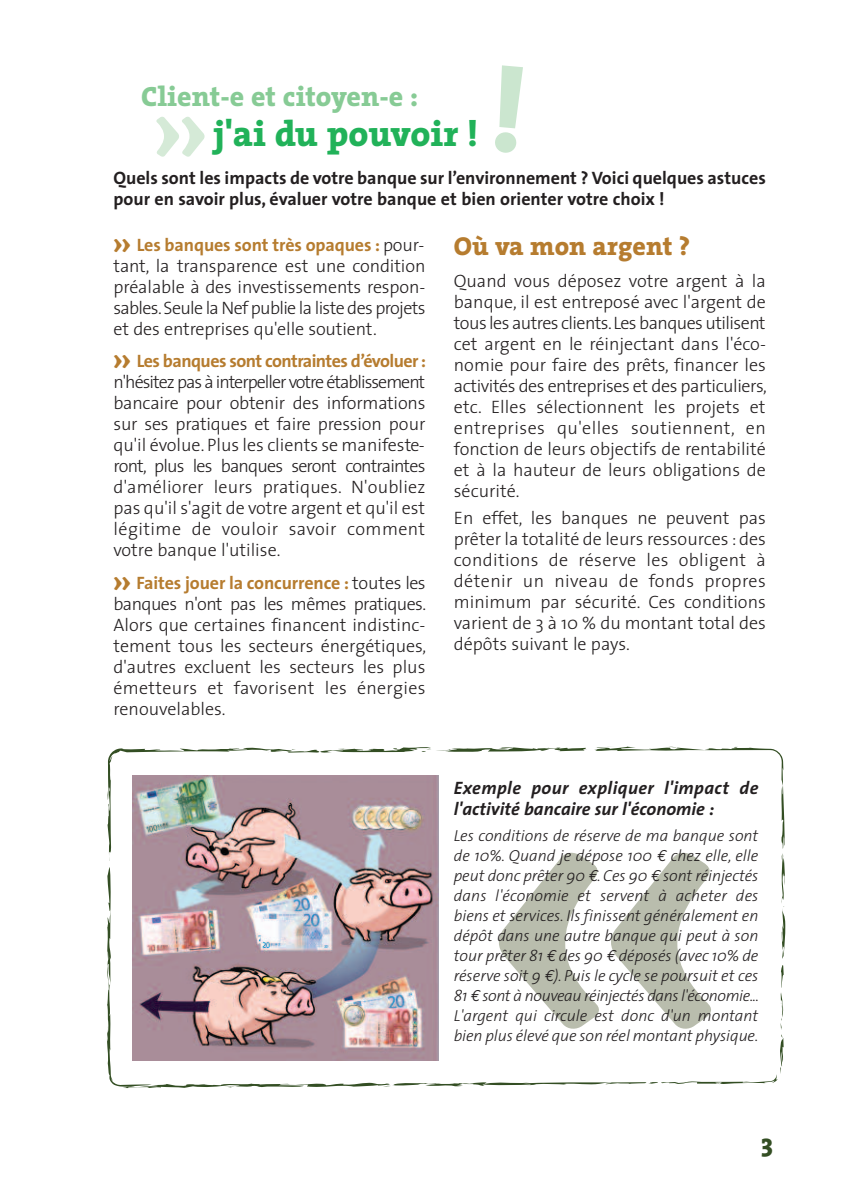
<style>
.page{position:relative;width:851px;height:1191px;background:#fff}
.page>*{position:absolute;margin:0;border:0;box-sizing:border-box;transform-origin:0 0}
.t1{font:700 320px "Amoebia";color:#b9bdad}
.t2{font:700 72.6px "Amoebia";color:#d5ead7}
.t3{font:800 36px "The Serif";color:#21b259}
.t4{font:800 28px "The Serif";color:#87cb95}
.t5{font:800 26px "The Serif";color:#b67c2f}
.t6{font:800 26px "The Serif";color:#334e23}
.t7{font:300 18px/21px "The Sans";color:#231f20;text-align:justify}
.t8{font:700 18px/21px "The Sans";color:#231f20}
.t9{font:italic 700 18px/21px "The Sans";letter-spacing:.01em;color:#231f20}
.t10{font:italic 300 16px/20px "The Sans";letter-spacing:-.005em;color:#231f20;text-align:justify}
.s1{font-family:"Amoebia";font-weight:700;font-size:24px;color:#b67c2f}
.s2{font-weight:700;color:#b67c2f}
.s3{font-family:"Euro Mono";font-weight:400}
</style>
<div class="page">
<svg style="left:107px;top:746px;width:678px;height:341px"></svg>
<img style="left:132px;top:776px;width:306px;height:284px">
<p class="t4" style="left:141px;top:87px;width:278px">Client-e et citoyen-e :</p>
<p class="t3" style="left:213px;top:122px;width:266px">j'ai du pouvoir !</p>
<p class="t2" style="left:154px;top:89px;width:54px">&gt;&gt;</p>
<p class="t8" style="left:113px;top:169px;width:653px">Quels sont les impacts de votre banque sur l’environnement ? Voici quelques astuces pour en savoir plus, évaluer votre banque et bien orienter votre choix !</p>
<p class="t7" style="left:113px;top:236px;width:313px"><span class="s1">&gt;&gt;</span> <span class="s2">Les banques sont très opaques :</span> pour&shy;tant, la transparence est une condition préalable à des investissements respon&shy;sables.Seule la Nef publie la liste des projets et des entreprises qu'elle soutient.</p>
<p class="t7" style="left:113px;top:352px;width:314px"><span class="s1">&gt;&gt;</span> <span class="s2">Les banques sont contraintes d’évoluer : </span>n'hésitez pas à interpeller votre établissement bancaire pour obtenir des informations sur ses pratiques et faire pression pour qu'il évolue. Plus les clients se manifeste&shy;ront, plus les banques seront contraintes d'améliorer leurs pratiques. N'oubliez pas qu'il s'agit de votre argent et qu'il est légitime de vouloir savoir comment votre banque l'utilise.</p>
<p class="t7" style="left:113px;top:574px;width:314px"><span class="s1">&gt;&gt;</span> <span class="s2">Faites jouer la concurrence :</span> toutes les banques n'ont pas les mêmes pratiques.<br>Alors que certaines financent indistinc&shy;tement tous les secteurs énergétiques, d'autres excluent les secteurs les plus émetteurs et favorisent les énergies renouvelables.</p>
<p class="t5" style="left:454px;top:237px;width:238px">Où va mon argent ?</p>
<p class="t7" style="left:454px;top:272px;width:314px">Quand vous déposez votre argent à la banque, il est entreposé avec l'argent de tous les autres clients.Les banques utilisent cet argent en le réinjectant dans l'éco&shy;nomie pour faire des prêts, financer les activités des entreprises et des particuliers, etc. Elles sélectionnent les projets et entreprises qu'elles soutiennent, en fonction de leurs objectifs de rentabilité et à la hauteur de leurs obligations de sécurité.</p>
<p class="t7" style="left:454px;top:509px;width:313px">En effet, les banques ne peuvent pas prêter la totalité de leurs ressources :des conditions de réserve les obligent à détenir un niveau de fonds propres minimum par sécurité. Ces conditions varient de 3 à 10 % du montant total des dépôts suivant le pays.</p>
<p class="t9" style="left:454px;top:779px;width:306px">Exemple pour expliquer l'impact de l'activité bancaire sur l'économie :</p>
<p class="t10" style="left:454px;top:826px;width:307px">Les conditions de réserve de ma banque sont de 10%. Quand je dépose 100 <span class="s3">€</span> chez elle, elle peut donc prêter 90 <span class="s3">€</span>. Ces 90 <span class="s3">€</span> sont réinjectés dans l'économie et servent à acheter des biens et services. Ils finissent généralement en dépôt dans une autre banque qui peut à son tour prêter 81 <span class="s3">€</span> des 90 <span class="s3">€</span> déposés (avec 10% de réserve soit 9 <span class="s3">€</span>). Puis le cycle se poursuit et ces 81 <span class="s3">€</span> sont à nouveau réinjectés dans l'économie...<br>L'argent qui circule est donc d'un montant bien plus élevé que son réel montant physique.</p>
<p class="t1" style="left:721px;top:1152px;width:231px;rotate:-180deg">&gt;&gt;</p>
<p class="t6" style="left:761px;top:1134px;width:13px">3</p>
</div>
